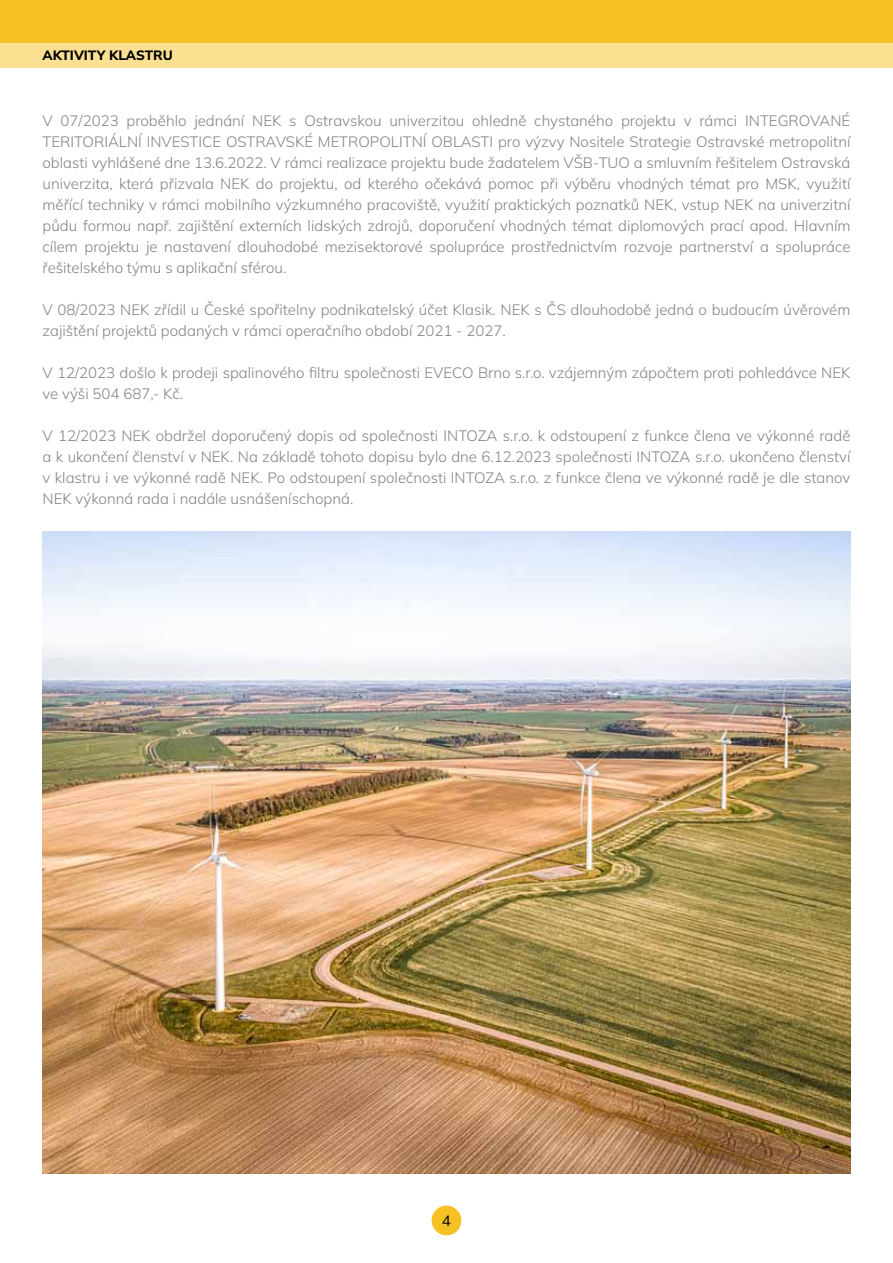
<style>
.page{position:relative;width:893px;height:1263px;background:#fff}
.page>*{position:absolute;margin:0;border:0;box-sizing:border-box;transform-origin:0 0}
.t1{font:300 15px/21px "Mulish";color:#818285;text-align:justify}
.t2{font:15px "Mulish";color:#000}
.t3{font:800 13.5px "Mulish";color:#000}
</style>
<div class="page">
<div style="left:0;top:43px;width:893px;height:25px;background:#fbe092"></div>
<div style="left:0;top:0;width:893px;height:43px;background:#f7c125"></div>
<div style="left:432px;top:1205px;width:29px;height:30px;background:#f6c123;border-radius:50%"></div>
<img style="left:43px;top:531px;width:807px;height:643px">
<p class="t3" style="left:43px;top:46px;width:132px">AKTIVITY KLASTRU</p>
<p class="t1" style="left:43px;top:109px;width:809px">V 07/2023 proběhlo jednání NEK s Ostravskou univerzitou ohledně chystaného projektu v rámci INTEGROVANÉ TERITORIÁLNÍ INVESTICE OSTRAVSKÉ METROPOLITNÍ OBLASTI pro výzvy Nositele Strategie Ostravské metropolitní oblasti vyhlášené dne 13.6.2022. V rámci realizace projektu bude žadatelem VŠB-TUO a smluvním řešitelem Ostravská univerzita, která přizvala NEK do projektu, od kterého očekává pomoc při výběru vhodných témat pro MSK, využití měřící techniky v rámci mobilního výzkumného pracoviště, využití praktických poznatků NEK, vstup NEK na univerzitní půdu formou např. zajištění externích lidských zdrojů, doporučení vhodných témat diplomových prací apod. Hlavním cílem projektu je nastavení dlouhodobé mezisektorové spolupráce prostřednictvím rozvoje partnerství a spolupráce řešitelského týmu s aplikační sférou.</p>
<p class="t1" style="left:43px;top:298px;width:809px">V 08/2023 NEK zřídil u České spořitelny podnikatelský účet Klasik. NEK s ČS dlouhodobě jedná o budoucím úvěrovém zajištění projektů podaných v rámci operačního období 2021 - 2027.</p>
<p class="t1" style="left:43px;top:361px;width:809px">V 12/2023 došlo k prodeji spalinového filtru společnosti EVECO Brno s.r.o. vzájemným zápočtem proti pohledávce NEK ve výši 504 687,- Kč.</p>
<p class="t1" style="left:43px;top:424px;width:809px">V 12/2023 NEK obdržel doporučený dopis od společnosti INTOZA s.r.o. k odstoupení z funkce člena ve výkonné radě a k ukončení členství v NEK. Na základě tohoto dopisu bylo dne 6.12.2023 společnosti INTOZA s.r.o. ukončeno členství v klastru i ve výkonné radě NEK. Po odstoupení společnosti INTOZA s.r.o. z funkce člena ve výkonné radě je dle stanov NEK výkonná rada i nadále usnášeníschopná.</p>
<p class="t2" style="left:442px;top:1210px;width:10px">4</p>
</div>
